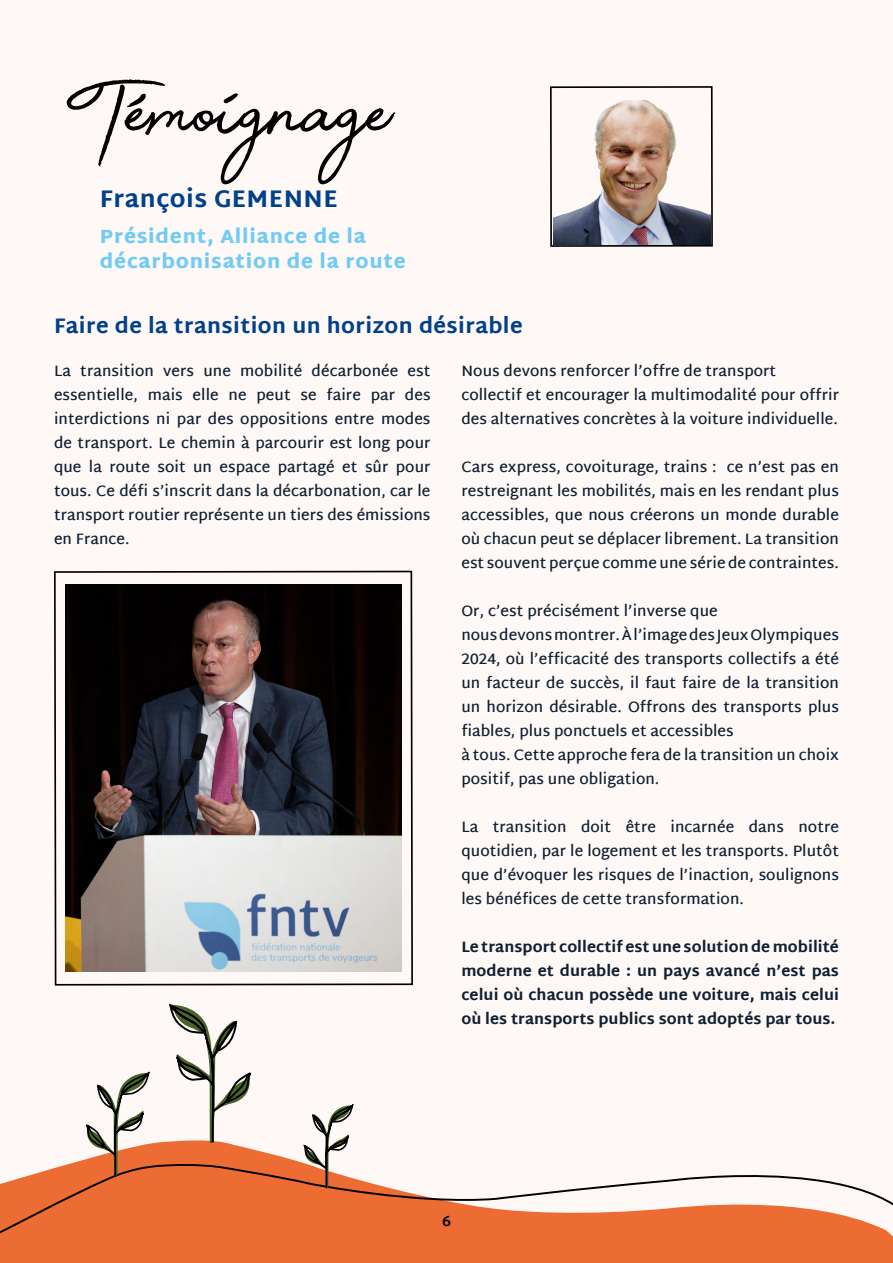
<style>
.page{position:relative;width:893px;height:1263px;background:#fef8f7}
.page>*{position:absolute;margin:0;border:0;box-sizing:border-box;transform-origin:0 0}
.t1{font:112.5px "Beauty";color:#000}
.t2{font:800 24px "Martel Sans";letter-spacing:.02em;color:#014189}
.t3{font:800 21px "Martel Sans";letter-spacing:.02em;color:#024189}
.t4{font:900 19.5px/25.5px "Martel Sans";letter-spacing:.04em;color:#72cbf4}
.t5{font:600 15px/24px "Martel Sans";letter-spacing:.005em;color:#102032;text-align:justify}
.t6{font:800 15px/24px "Martel Sans";letter-spacing:.005em;color:#102032;text-align:justify}
.t7{font:700 15px "Martel Sans";color:#020203}
</style>
<div class="page">
<div style="left:550px;top:86px;width:163px;height:161px;border:2px solid #000"></div>
<svg style="left:127px;top:93px;width:19px;height:14px"></svg>
<img style="left:553px;top:100px;width:157px;height:144px">
<svg style="left:54px;top:570px;width:359px;height:416px;background:#6a6566"></svg>
<svg style="left:0;top:1149px;width:893px;height:114px"></svg>
<svg style="left:302px;top:1103px;width:53px;height:113px"></svg>
<svg style="left:84px;top:1071px;width:67px;height:139px"></svg>
<svg style="left:168px;top:1003px;width:85px;height:189px"></svg>
<h1 class="t1" style="left:92px;top:69px;width:302px">Temoignage</h1>
<h2 class="t2" style="left:100px;top:185px;width:239px">François GEMENNE</h2>
<h3 class="t4" style="left:100px;top:223px;width:307px">Président, Alliance de la décarbonisation de la route</h3>
<h3 class="t3" style="left:54px;top:313px;width:470px">Faire de la transition un horizon désirable</h3>
<p class="t5" style="left:54px;top:359px;width:378px">La transition vers une mobilité décarbonée est essentielle, mais elle ne peut se faire par des interdictions ni par des oppositions entre modes de transport. Le chemin à parcourir est long pour que la route soit un espace partagé et sûr pour tous. Ce défi s’inscrit dans la décarbonation, car le transport routier représente un tiers des émissions en France.</p>
<p class="t5" style="left:461px;top:359px;width:379px;text-align:left">Nous devons renforcer l’offre de transport collectif et encourager la multimodalité pour offrir des alternatives concrètes à la voiture individuelle.</p>
<p class="t5" style="left:461px;top:455px;width:379px">Cars express, covoiturage, trains : ce n’est pas en restreignant les mobilités, mais en les rendant plus accessibles, que nous créerons un monde durable où chacun peut se déplacer librement. La transition est souvent perçue comme une série de contraintes.</p>
<p class="t5" style="left:461px;top:599px;width:379px;text-align:left">Or, c’est précisément l’inverse que<br>nous devons montrer. À l’image des Jeux Olympiques 2024, où l’efficacité des transports collectifs a été un facteur de succès, il faut faire de la transition un horizon désirable. Offrons des transports plus fiables, plus ponctuels et accessibles<br>à tous. Cette approche fera de la transition un choix positif, pas une obligation.</p>
<p class="t5" style="left:461px;top:815px;width:379px">La transition doit être incarnée dans notre quotidien, par le logement et les transports. Plutôt que d’évoquer les risques de l’inaction, soulignons les bénéfices de cette transformation.</p>
<p class="t6" style="left:461px;top:935px;width:379px">Le transport collectif est une solution de mobilité moderne et durable : un pays avancé n’est pas celui où chacun possède une voiture, mais celui où les transports publics sont adoptés par tous.</p>
<p class="t7" style="left:442px;top:1212px;width:11px">6</p>
</div>
